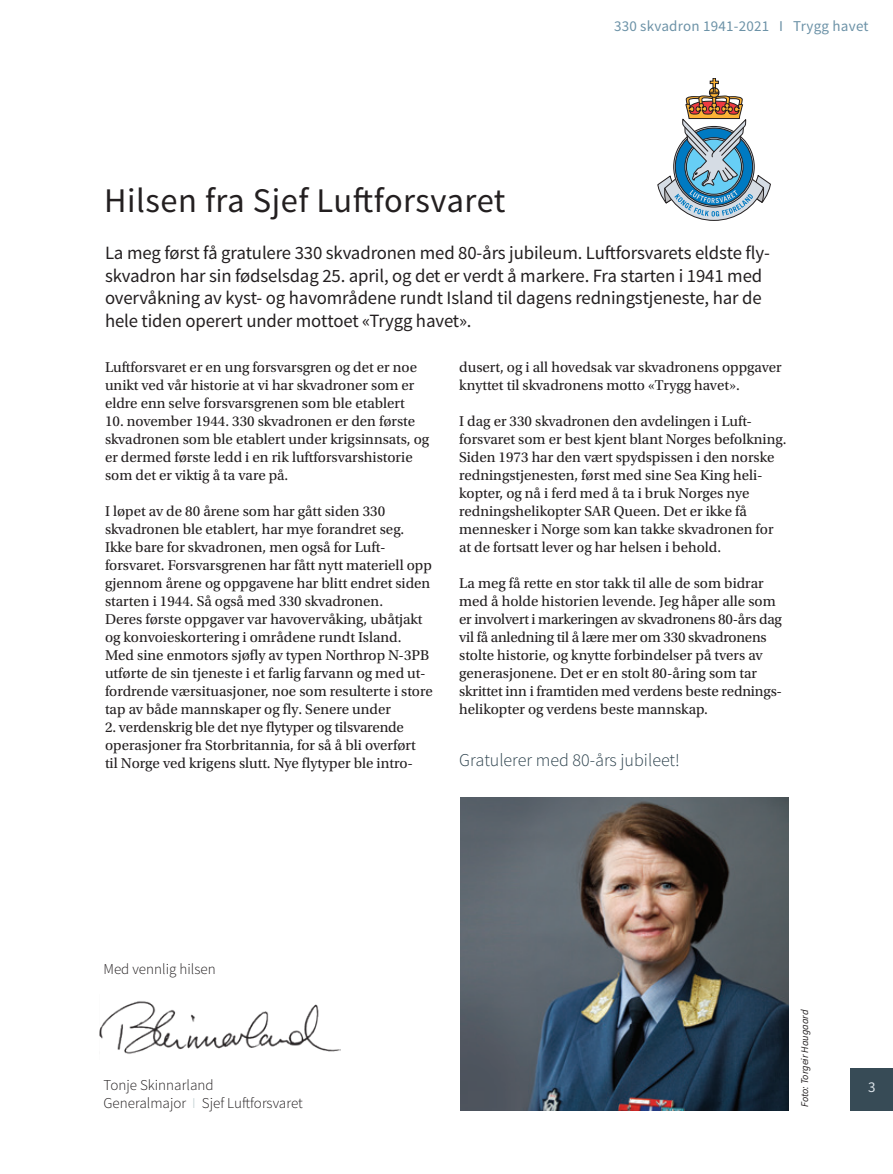
<style>
.page{position:relative;width:893px;height:1174px;background:#fff}
.page>*{position:absolute;margin:0;border:0;box-sizing:border-box;transform-origin:0 0}
.t1{font:34.5px "Source Sans Pro";letter-spacing:.015em;color:#231f20}
.t2{font:18.75px/22.5px "Source Sans Pro";letter-spacing:-.01em;color:#231f20}
.t3{font:300 18px "Source Sans Pro";color:#2d424d}
.t4{font:15px/18px "Utopia Std";color:#231f20}
.t5{font:300 15px/18px "Source Sans Pro";color:#231f20}
.t6{font:15px "Source Sans Pro";letter-spacing:.015em;color:#6c92a7}
.t7{font:15px "Source Sans Pro";color:#dbe3e9}
.t8{font:italic 10.35px "Source Sans Pro";color:#231f20}
.s1{color:#bbcbcd}
</style>
<div class="page">
<img style="left:461px;top:797px;width:328px;height:313px">
<img style="left:100px;top:1001px;width:240px;height:53px">
<div style="left:850px;top:1068px;width:43px;height:42px;background:#374b56"></div>
<svg style="left:658px;top:78px;width:113px;height:143px"></svg>
<h1 class="t1" style="left:104px;top:179px;width:403px">Hilsen fra Sjef Luftforsvaret</h1>
<p class="t6" style="left:614px;top:17px;width:256px">330 skvadron 1941-2021 I Trygg havet</p>
<p class="t2" style="left:105px;top:242px;width:665px">La meg først få gratulere 330 skvadronen med 80-års jubileum. Luftforsvarets eldste fly&shy;skvadron har sin fødselsdag 25. april, og det er verdt å markere. Fra starten i 1941 med overvåkning av kyst- og havområdene rundt Island til dagens redningstjeneste, har de hele tiden operert under mottoet «Trygg havet».</p>
<p class="t4" style="left:105px;top:358px;width:314px">Luftforsvaret er en ung forsvarsgren og det er noe unikt ved vår historie at vi har skvadroner som er eldre enn selve forsvarsgrenen som ble etablert</p>
<p class="t4" style="left:105px;top:412px;width:326px">10. november 1944. 330 skvadronen er den første skvadronen som ble etablert under krigsinnsats, og er dermed første ledd i en rik luftforsvarshistorie som det er viktig å ta vare på.</p>
<p class="t4" style="left:105px;top:502px;width:329px">I løpet av de 80 årene som har gått siden 330 skvadronen ble etablert, har mye forandret seg.<br>Ikke bare for skvadronen, men også for Luft&shy;forsvaret. Forsvarsgrenen har fått nytt materiell opp gjennom årene og oppgavene har blitt endret siden starten i 1944. Så også med 330 skvadronen.<br>Deres første oppgaver var havovervåking, ubåtjakt og konvoieskortering i områdene rundt Island.<br>Med sine enmotors sjøfly av typen Northrop N-3PB utførte de sin tjeneste i et farlig farvann og med ut&shy;fordrende værsituasjoner, noe som resulterte i store tap av både mannskaper og fly. Senere under</p>
<p class="t4" style="left:105px;top:718px;width:312px">2. verdenskrig ble det nye flytyper og tilsvarende operasjoner fra Storbritannia, for så å bli overført til Norge ved krigens slutt. Nye flytyper ble intro-</p>
<p class="t4" style="left:459px;top:358px;width:324px">dusert, og i all hovedsak var skvadronens oppgaver knyttet til skvadronens motto «Trygg havet».</p>
<p class="t4" style="left:459px;top:412px;width:329px">I dag er 330 skvadronen den avdelingen i Luft&shy;forsvaret som er best kjent blant Norges befolkning.<br>Siden 1973 har den vært spydspissen i den norske redningstjenesten, først med sine Sea King heli&shy;kopter, og nå i ferd med å ta i bruk Norges nye redningshelikopter SAR Queen. Det er ikke få mennesker i Norge som kan takke skvadronen for at de fortsatt lever og har helsen i behold.</p>
<p class="t4" style="left:459px;top:574px;width:324px">La meg få rette en stor takk til alle de som bidrar med å holde historien levende. Jeg håper alle som er involvert i markeringen av skvadronens 80-års dag vil få anledning til å lære mer om 330 skvadronens stolte historie, og knytte forbindelser på tvers av generasjonene. Det er en stolt 80-åring som tar skrittet inn i framtiden med verdens beste rednings&shy;helikopter og verdens beste mannskap.</p>
<p class="t3" style="left:459px;top:749px;width:222px">Gratulerer med 80-års jubileet!</p>
<p class="t5" style="left:103px;top:959px;width:114px">Med vennlig hilsen</p>
<p class="t5" style="left:103px;top:1076px;width:201px">Tonje Skinnarland<br>Generalmajor <span class="s1">I</span> Sjef Luftforsvaret</p>
<p class="t8" style="left:798px;top:1107px;width:99px;rotate:-90deg">Foto: Torgeir Haugaard</p>
<p class="t7" style="left:868px;top:1077px;width:9px">3</p>
</div>
